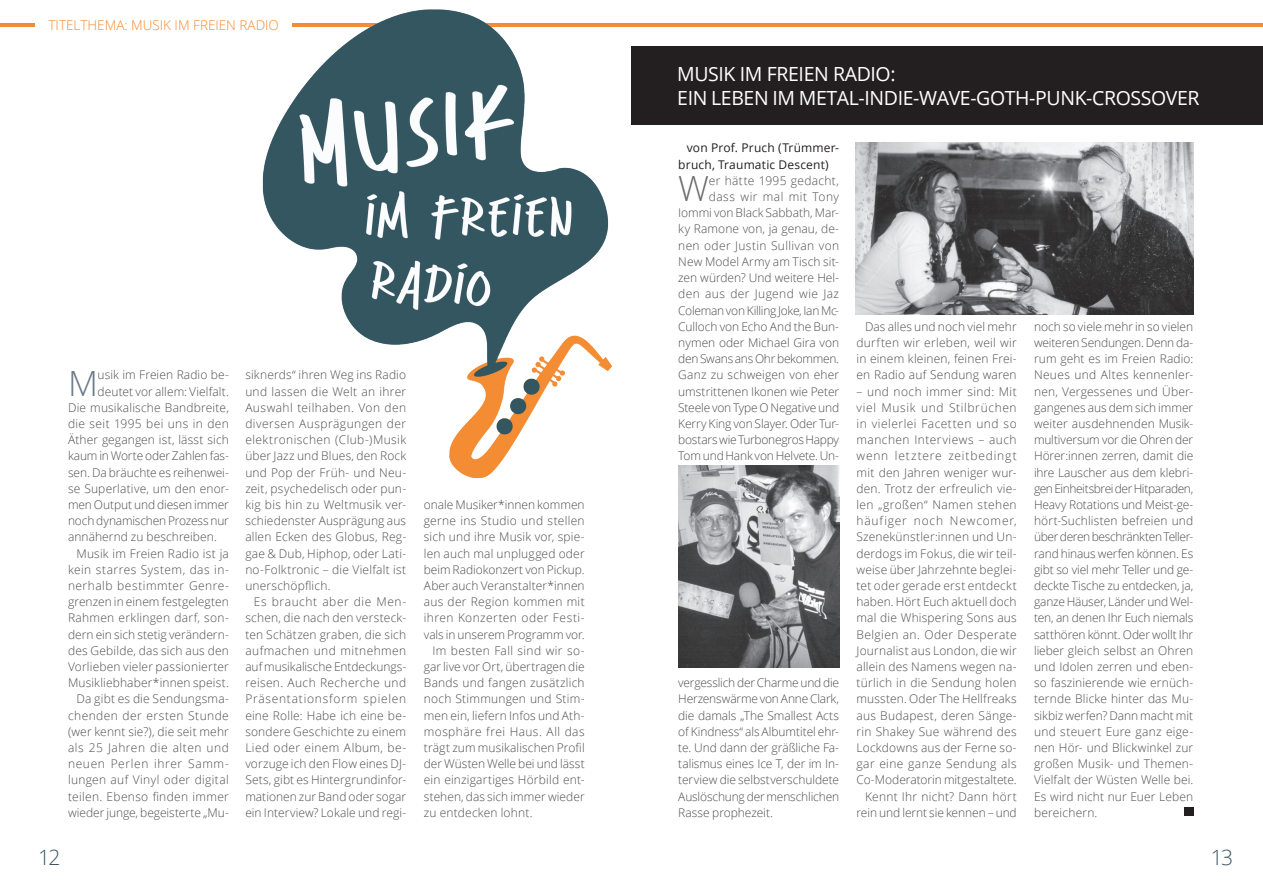
<style>
.page{position:relative;width:1263px;height:893px;background:#fff}
.page>*{position:absolute;margin:0;border:0;box-sizing:border-box;transform-origin:0 0}
.t1{font:300 34.65px "Open Sans";color:#6a7a85}
.t2{font:300 34.65px "Open Sans";color:#6c6d70}
.t3{font:300 21px "Open Sans";color:#395763}
.t4{font:19.5px/24px "Open Sans";letter-spacing:-.02em;color:#fff}
.t5{font:300 13.5px "Open Sans";color:#f58b32}
.t6{font:300 12px/16.2px "Open Sans";letter-spacing:.015em;color:#4b4c4d;text-align:justify}
.t7{font:300 12px/16.2px "Open Sans";letter-spacing:-.005em;color:#4b4c4d;text-align:right}
.t8{font:300 12px "Open Sans";letter-spacing:.035em;color:#4b4c4d}
.t9{font:300 12px "Open Sans";letter-spacing:-.015em;color:#4b4c4d}
.t10{font:300 12px "Open Sans";letter-spacing:.04em;color:#4b4c4d}
.t11{font:12px/16.2px "Open Sans";letter-spacing:.015em;color:#231f20}
.t12{font:300 12px "Open Sans";letter-spacing:-.01em;color:#4b4c4d}
.t13{font:300 12px "Open Sans";letter-spacing:.05em;color:#4b4c4d}
</style>
<div class="page">
<hr style="left:0;top:23px;width:1263px;height:3px;background:#f58b32">
<div style="left:35px;top:14px;width:256px;height:19px;background:#fff"></div>
<div style="left:631px;top:46px;width:632px;height:78px;background:#231f20"></div>
<div style="left:1184px;top:807px;width:9px;height:9px;background:#231f20"></div>
<img style="left:855px;top:142px;width:338px;height:172px">
<img style="left:262px;top:9px;width:356px;height:470px">
<img style="left:678px;top:466px;width:161px;height:202px">
<p class="t5" style="left:49px;top:16px;width:232px">TITELTHEMA: MUSIK IM FREIEN RADIO</p>
<h1 class="t1" style="left:68px;top:359px;width:31px">M</h1>
<p class="t6" style="left:98px;top:367px;width:133px">usik im Freien Radio be-</p>
<p class="t6" style="left:98px;top:383px;width:133px">deutet vor allem: Vielfalt.</p>
<p class="t6" style="left:68px;top:399px;width:162px">Die musikalische Bandbreite,</p>
<p class="t6" style="left:68px;top:415px;width:162px">die seit 1995 bei uns in den</p>
<p class="t6" style="left:68px;top:431px;width:162px">Äther gegangen ist, lässt sich</p>
<p class="t9" style="left:68px;top:448px;width:162px">kaum in Worte oder Zahlen fas-</p>
<p class="t7" style="left:68px;top:464px;width:162px">sen. Da bräuchte es reihenwei-</p>
<p class="t6" style="left:68px;top:480px;width:162px">se Superlative, um den enor-</p>
<p class="t12" style="left:68px;top:496px;width:162px">men Output und diesen immer</p>
<p class="t9" style="left:68px;top:513px;width:162px">noch dynamischen Prozess nur</p>
<p class="t6" style="left:68px;top:529px;width:150px">annähernd zu beschreiben.</p>
<p class="t6" style="left:77px;top:545px;width:154px">Musik im Freien Radio ist ja</p>
<p class="t8" style="left:68px;top:561px;width:162px">kein starres System, das in-</p>
<p class="t10" style="left:68px;top:577px;width:162px">nerhalb bestimmter Genre-</p>
<p class="t6" style="left:68px;top:593px;width:162px">grenzen in einem festgelegten</p>
<p class="t6" style="left:68px;top:610px;width:162px">Rahmen erklingen darf, son-</p>
<p class="t6" style="left:68px;top:626px;width:162px">dern ein sich stetig verändern-</p>
<p class="t6" style="left:68px;top:642px;width:162px">des Gebilde, das sich aus den</p>
<p class="t6" style="left:68px;top:658px;width:162px">Vorlieben vieler passionierter</p>
<p class="t6" style="left:68px;top:674px;width:162px">Musikliebhaber*innen speist.</p>
<p class="t6" style="left:77px;top:691px;width:154px">Da gibt es die Sendungsma-</p>
<p class="t8" style="left:68px;top:707px;width:162px">chenden der ersten Stunde</p>
<p class="t6" style="left:68px;top:723px;width:162px">(wer kennt sie?), die seit mehr</p>
<p class="t10" style="left:68px;top:739px;width:162px">als 25 Jahren die alten und</p>
<p class="t13" style="left:68px;top:756px;width:162px">neuen Perlen ihrer Samm-</p>
<p class="t6" style="left:68px;top:772px;width:162px">lungen auf Vinyl oder digital</p>
<p class="t6" style="left:68px;top:788px;width:162px">teilen. Ebenso finden immer</p>
<p class="t7" style="left:68px;top:804px;width:162px">wieder junge, begeisterte „Mu-</p>
<p class="t6" style="left:245px;top:367px;width:162px">siknerds“ ihren Weg ins Radio und lassen die Welt an ihrer Auswahl teilhaben. Von den diversen Ausprägungen der elektronischen (Club-)Musik über Jazz und Blues, den Rock und Pop der Früh- und Neu&shy;zeit, psychedelisch oder pun&shy;kig bis hin zu Weltmusik ver&shy;schiedenster Ausprägung aus allen Ecken des Globus, Reg&shy;gae &amp; Dub, Hiphop, oder Lati&shy;no-Folktronic – die Vielfalt ist unerschöpflich.</p>
<p class="t6" style="left:245px;top:593px;width:162px;text-indent:9px">Es braucht aber die Men&shy;schen, die nach den versteck&shy;ten Schätzen graben, die sich aufmachen und mitnehmen auf musikalische Entdeckungs&shy;reisen. Auch Recherche und Präsentationsform spielen eine Rolle: Habe ich eine be&shy;sondere Geschichte zu einem Lied oder einem Album, be&shy;vorzuge ich den Flow eines DJ-Sets, gibt es Hintergrundinfor&shy;mationen zur Band oder sogar ein Interview? Lokale und regi-</p>
<p class="t7" style="left:424px;top:496px;width:162px">onale Musiker*innen kommen</p>
<p class="t6" style="left:424px;top:512px;width:162px">gerne ins Studio und stellen</p>
<p class="t6" style="left:424px;top:529px;width:162px">sich und ihre Musik vor, spie-</p>
<p class="t6" style="left:424px;top:545px;width:162px">len auch mal unplugged oder</p>
<p class="t7" style="left:424px;top:561px;width:162px">beim Radiokonzert von Pickup.</p>
<p class="t6" style="left:424px;top:577px;width:162px">Aber auch Veranstalter*innen</p>
<p class="t6" style="left:424px;top:593px;width:162px">aus der Region kommen mit</p>
<p class="t8" style="left:424px;top:610px;width:162px">ihren Konzerten oder Festi-</p>
<p class="t7" style="left:424px;top:626px;width:162px">vals in unserem Programm vor.</p>
<p class="t6" style="left:432px;top:642px;width:154px">Im besten Fall sind wir so-</p>
<p class="t6" style="left:424px;top:658px;width:162px">gar live vor Ort, übertragen die</p>
<p class="t6" style="left:424px;top:674px;width:162px">Bands und fangen zusätzlich</p>
<p class="t6" style="left:424px;top:691px;width:162px">noch Stimmungen und Stim-</p>
<p class="t6" style="left:424px;top:707px;width:162px">men ein, liefern Infos und Ath-</p>
<p class="t8" style="left:424px;top:723px;width:162px">mosphäre frei Haus. All das</p>
<p class="t6" style="left:424px;top:739px;width:162px">trägt zum musikalischen Profil</p>
<p class="t7" style="left:424px;top:755px;width:162px">der Wüsten Welle bei und lässt</p>
<p class="t6" style="left:424px;top:772px;width:162px">ein einzigartiges Hörbild ent-</p>
<p class="t6" style="left:424px;top:788px;width:162px">stehen, das sich immer wieder</p>
<p class="t6" style="left:424px;top:804px;width:110px">zu entdecken lohnt.</p>
<h3 class="t4" style="left:677px;top:61px;width:524px">MUSIK IM FREIEN RADIO:<br>EIN LEBEN IM METAL-INDIE-WAVE-GOTH-PUNK-CROSSOVER</h3>
<p class="t11" style="left:678px;top:140px;width:162px;text-indent:9px">von Prof. Pruch (Trümmer&shy;bruch, Traumatic Descent)</p>
<h1 class="t2" style="left:678px;top:165px;width:32px">W</h1>
<p class="t7" style="left:678px;top:172px;width:162px">er hätte 1995 gedacht,<br>dass wir mal mit Tony<br>Iommi von Black Sabbath, Mar&shy;ky Ramone von, ja genau, de&shy;nen oder Justin Sullivan von<br>New Model Army am Tisch sit&shy;zen würden? Und weitere Hel&shy;den aus der Jugend wie Jaz<br>Coleman von Killing Joke, Ian Mc-<br>Culloch von Echo And the Bun&shy;nymen oder Michael Gira von den Swans ans Ohr bekommen.<br>Ganz zu schweigen von eher umstrittenen Ikonen wie Peter<br>Steele von Type O Negative und<br>Kerry King von Slayer. Oder Tur&shy;bostars wie Turbonegros Happy<br>Tom und Hank von Helvete. Un-</p>
<p class="t6" style="left:678px;top:674px;width:162px">vergesslich der Charme und die Herzenswärme von Anne Clark, die damals „The Smallest Acts of Kindness“ als Albumtitel ehr&shy;te. Und dann der gräßliche Fa&shy;talismus eines Ice T, der im In&shy;terview die selbstverschuldete Auslöschung der menschlichen Rasse prophezeit.</p>
<p class="t6" style="left:856px;top:318px;width:162px;text-indent:9px">Das alles und noch viel mehr durften wir erleben, weil wir in einem kleinen, feinen Frei&shy;en Radio auf Sendung waren</p>
<p class="t6" style="left:856px;top:383px;width:162px;text-align:right">– und noch immer sind: Mit viel Musik und Stilbrüchen in vielerlei Facetten und so manchen Interviews – auch wenn letztere zeitbedingt mit den Jahren weniger wur&shy;den. Trotz der erfreulich vie&shy;len „großen“ Namen stehen häufiger noch Newcomer,<br>Szenekünstler:innen und Un&shy;derdogs im Fokus, die wir teil&shy;weise über Jahrzehnte beglei&shy;tet oder gerade erst entdeckt haben. Hört Euch aktuell doch mal die Whispering Sons aus<br>Belgien an. Oder Desperate<br>Journalist aus London, die wir allein des Namens wegen na&shy;türlich in die Sendung holen mussten. Oder The Hellfreaks aus Budapest, deren Sänge&shy;rin Shakey Sue während des<br>Lockdowns aus der Ferne so&shy;gar eine ganze Sendung als<br>Co-Moderatorin mitgestaltete.<br>Kennt Ihr nicht? Dann hört rein und lernt sie kennen – und</p>
<p class="t6" style="left:1034px;top:318px;width:161px">noch so viele mehr in so vielen weiteren Sendungen. Denn da&shy;rum geht es im Freien Radio:<br>Neues und Altes kennenler&shy;nen, Vergessenes und Über&shy;gangenes aus dem sich immer weiter ausdehnenden Musik&shy;multiversum vor die Ohren der Hörer:innen zerren, damit die ihre Lauscher aus dem klebri&shy;gen Einheitsbrei der Hitparaden, Heavy Rotations und Meist-ge&shy;hört-Suchlisten befreien und über deren beschränkten Teller&shy;rand hinaus werfen können. Es gibt so viel mehr Teller und ge&shy;deckte Tische zu entdecken, ja, ganze Häuser, Länder und Wel&shy;ten, an denen Ihr Euch niemals satthören könnt. Oder wollt Ihr lieber gleich selbst an Ohren und Idolen zerren und eben&shy;so faszinierende wie ernüch&shy;ternde Blicke hinter das Mu&shy;sikbiz werfen? Dann macht mit und steuert Eure ganz eige&shy;nen Hör- und Blickwinkel zur großen Musik- und Themen-Vielfalt der Wüsten Welle bei.<br>Es wird nicht nur Euer Leben bereichern.</p>
<h2 class="t3" style="left:38px;top:843px;width:24px">12</h2>
<h2 class="t3" style="left:1211px;top:843px;width:24px">13</h2>
</div>
